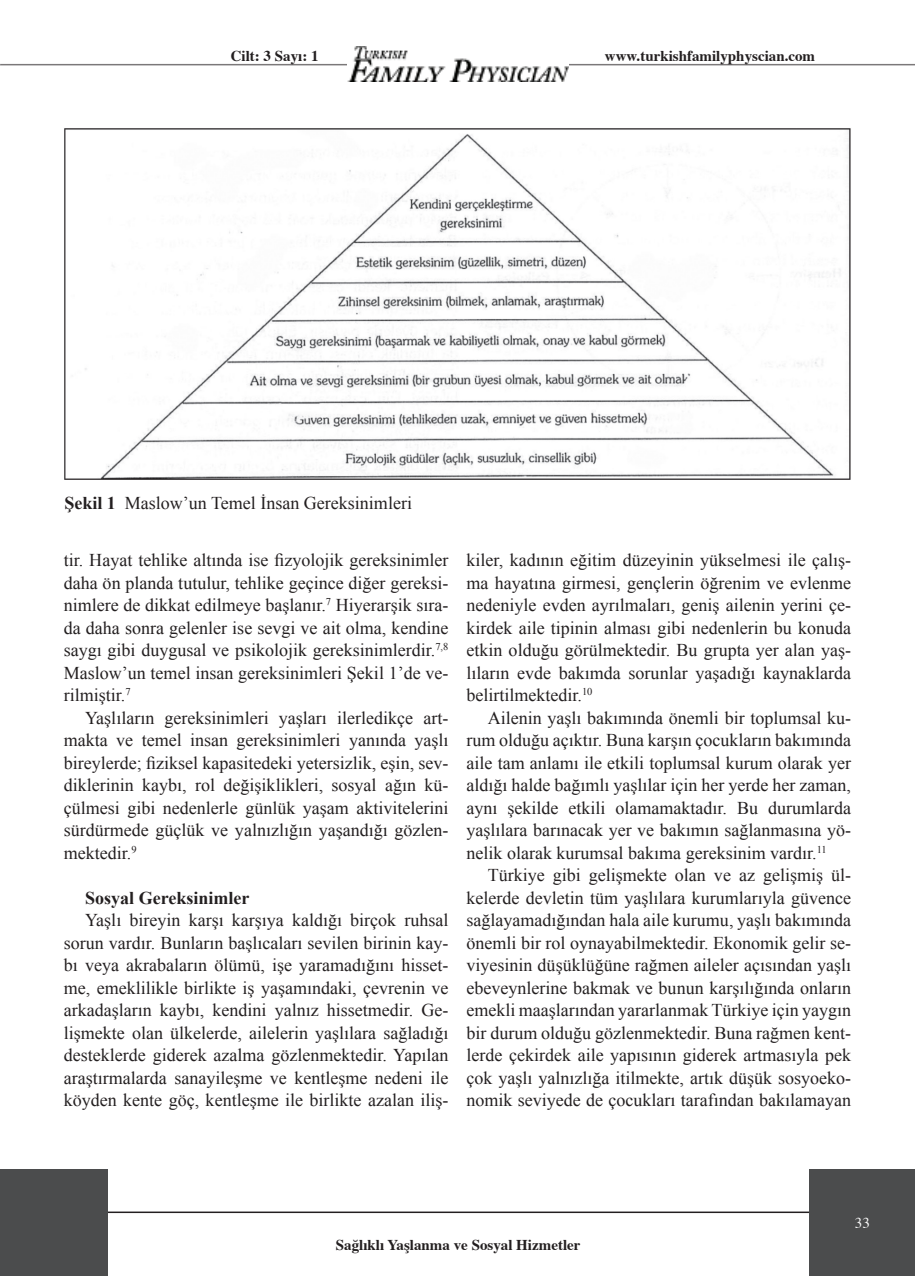
<style>
.page{position:relative;width:915px;height:1276px;background:#fff}
.page>*{position:absolute;margin:0;border:0;box-sizing:border-box;transform-origin:0 0}
.t1{font:18px/22.5px "Times New Roman";color:#231f20;text-align:justify}
.t2{font:700 18px "Times New Roman";color:#231f20}
.t3{font:700 15px "Times";color:#231f20}
.t4{font:15px "Times";color:#fff}
.s1{font-weight:700}
</style>
<div class="page">
<hr style="left:1px;top:64px;width:913px;height:1px;background:#231f20">
<img style="left:347px;top:47px;width:221px;height:34px">
<hr style="left:65px;top:1211px;width:786px;height:2px;background:#231f20">
<div style="left:1px;top:1169px;width:106px;height:107px;background:#4b4c4d"></div>
<hr style="left:0;top:1169px;width:1px;height:107px;background:#4b4c4d">
<div style="left:809px;top:1169px;width:105px;height:107px;background:#4b4c4d"></div>
<img style="left:64px;top:128px;width:786px;height:352px">
<p class="t3" style="left:231px;top:42px;width:89px">Cilt: 3 Sayı: 1</p>
<p class="t3" style="left:604px;top:42px;width:212px">www.turkishfamilyphyscian.com</p>
<p class="t1" style="left:64px;top:491px;width:349px"><span class="s1">Şekil 1</span> Maslow’un Temel İnsan Gereksinimleri</p>
<p class="t1" style="left:64px;top:548px;width:386px">tir. Hayat tehlike altında ise fizyolojik gereksinimler daha ön planda tutulur, tehlike geçince diğer gereksi&shy;nimlere de dikkat edilmeye başlanır.<sup>7</sup> Hiyerarşik sıra&shy;da daha sonra gelenler ise sevgi ve ait olma, kendine saygı gibi duygusal ve psikolojik gereksinimlerdir.<sup>7,8<br></sup>Maslow’un temel insan gereksinimleri Şekil 1’de ve&shy;rilmiştir.<sup>7</sup></p>
<p class="t1" style="left:64px;top:706px;width:386px;text-indent:21px">Yaşlıların gereksinimleri yaşları ilerledikçe art&shy;makta ve temel insan gereksinimleri yanında yaşlı bireylerde; fiziksel kapasitedeki yetersizlik, eşin, sev&shy;diklerinin kaybı, rol değişiklikleri, sosyal ağın kü&shy;çülmesi gibi nedenlerle günlük yaşam aktivitelerini sürdürmede güçlük ve yalnızlığın yaşandığı gözlen&shy;mektedir.<sup>9</sup></p>
<p class="t2" style="left:85px;top:885px;width:166px">Sosyal Gereksinimler</p>
<p class="t1" style="left:64px;top:908px;width:386px;text-indent:21px">Yaşlı bireyin karşı karşıya kaldığı birçok ruhsal sorun vardır. Bunların başlıcaları sevilen birinin kay&shy;bı veya akrabaların ölümü, işe yaramadığını hisset&shy;me, emeklilikle birlikte iş yaşamındaki, çevrenin ve arkadaşların kaybı, kendini yalnız hissetmedir. Ge&shy;lişmekte olan ülkelerde, ailelerin yaşlılara sağladığı desteklerde giderek azalma gözlenmektedir. Yapılan araştırmalarda sanayileşme ve kentleşme nedeni ile köyden kente göç, kentleşme ile birlikte azalan iliş-</p>
<p class="t1" style="left:466px;top:548px;width:386px">kiler, kadının eğitim düzeyinin yükselmesi ile çalış&shy;ma hayatına girmesi, gençlerin öğrenim ve evlenme nedeniyle evden ayrılmaları, geniş ailenin yerini çe&shy;kirdek aile tipinin alması gibi nedenlerin bu konuda etkin olduğu görülmektedir. Bu grupta yer alan yaş&shy;lıların evde bakımda sorunlar yaşadığı kaynaklarda belirtilmektedir.<sup>10</sup></p>
<p class="t1" style="left:466px;top:706px;width:386px;text-indent:21px">Ailenin yaşlı bakımında önemli bir toplumsal ku&shy;rum olduğu açıktır. Buna karşın çocukların bakımında aile tam anlamı ile etkili toplumsal kurum olarak yer aldığı halde bağımlı yaşlılar için her yerde her zaman, aynı şekilde etkili olamamaktadır. Bu durumlarda yaşlılara barınacak yer ve bakımın sağlanmasına yö&shy;nelik olarak kurumsal bakıma gereksinim vardır.<sup>11</sup></p>
<p class="t1" style="left:466px;top:863px;width:386px;text-indent:21px">Türkiye gibi gelişmekte olan ve az gelişmiş ül&shy;kelerde devletin tüm yaşlılara kurumlarıyla güvence sağlayamadığından hala aile kurumu, yaşlı bakımında önemli bir rol oynayabilmektedir. Ekonomik gelir se&shy;viyesinin düşüklüğüne rağmen aileler açısından yaşlı ebeveynlerine bakmak ve bunun karşılığında onların emekli maaşlarından yararlanmak Türkiye için yaygın bir durum olduğu gözlenmektedir. Buna rağmen kent&shy;lerde çekirdek aile yapısının giderek artmasıyla pek çok yaşlı yalnızlığa itilmekte, artık düşük sosyoeko&shy;nomik seviyede de çocukları tarafından bakılamayan</p>
<p class="t4" style="left:854px;top:1209px;width:16px">33</p>
<p class="t3" style="left:336px;top:1230px;width:246px">Sağlıklı Yaşlanma ve Sosyal Hizmetler</p>
</div>
